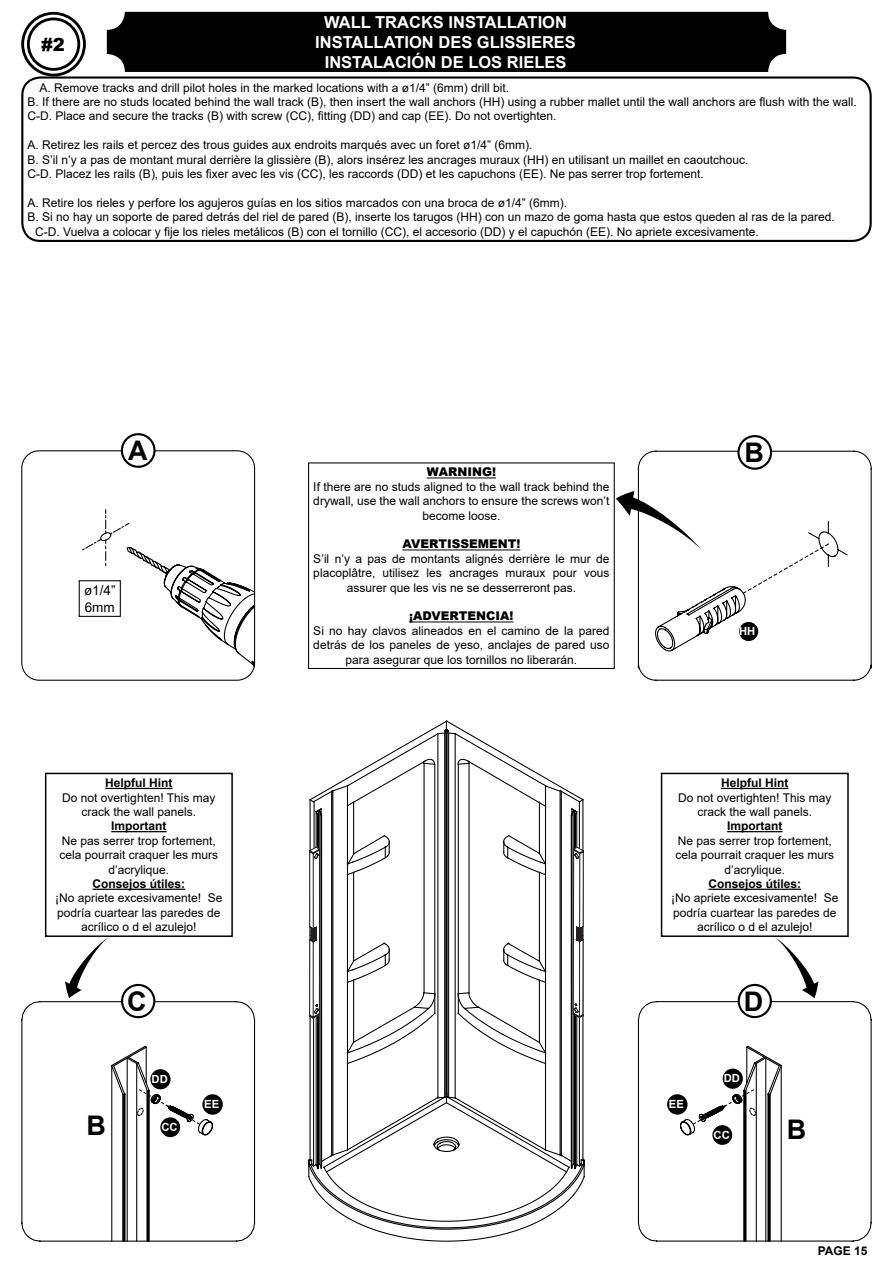
<style>
.page{position:relative;width:893px;height:1263px;background:#fff}
.page>*{position:absolute;margin:0;border:0;box-sizing:border-box;transform-origin:0 0}
.t1{font:700 27px "Arial";color:#000}
.t2{font:900 18px "Arial";color:#000}
.t3{font:700 16.5px/19.8px "Arial";color:#fff;text-align:center}
.t4{font:13.5px/16.2px "Arial";color:#000}
.t5{font:12px/14.4px "Arial";color:#000;text-align:center}
.t6{font:700 12px "Arial";color:#000}
.t7{font:900 12px "Arial";color:#000}
.t8{font:700 11.25px "Arial";color:#fff}
</style>
<div class="page">
<div style="left:79px;top:580px;width:42px;height:37px;border:1px solid #000"></div>
<div style="left:21px;top:12px;width:65px;height:64px;border:3px solid #000;border-radius:50%"></div>
<div style="left:27px;top:18px;width:53px;height:53px;border:3px solid #000;border-radius:50%"></div>
<div style="left:21px;top:76px;width:851px;height:166px;border:2px solid #000;border-radius:18px"></div>
<div style="left:107px;top:12px;width:679px;height:60px;background:#000;border-radius:18px"></div>
<svg style="left:301px;top:11px;width:291px;height:1231px"></svg>
<svg style="left:21px;top:1000px;width:235px;height:242px"></svg>
<div style="left:21px;top:450px;width:234px;height:231px;border:1px solid #000;border-radius:17px"></div>
<svg style="left:81px;top:510px;width:175px;height:161px"></svg>
<svg style="left:110px;top:1045px;width:104px;height:197px"></svg>
<svg style="left:637px;top:1000px;width:235px;height:242px"></svg>
<svg style="left:679px;top:1045px;width:104px;height:197px"></svg>
<div style="left:202px;top:1094px;width:21px;height:21px;background:#000;border-radius:50%"></div>
<div style="left:723px;top:1068px;width:20px;height:21px;background:#000;border-radius:50%"></div>
<div style="left:712px;top:1125px;width:20px;height:20px;background:#000;border-radius:50%"></div>
<div style="left:667px;top:1094px;width:20px;height:20px;background:#000;border-radius:50%"></div>
<hr style="left:721px;top:788px;width:67px;height:1px;background:#000">
<hr style="left:727px;top:831px;width:55px;height:1px;background:#000">
<hr style="left:708px;top:889px;width:93px;height:1px;background:#000">
<div style="left:661px;top:773px;width:188px;height:164px;border:2px solid #000"></div>
<svg style="left:775px;top:937px;width:43px;height:61px"></svg>
<div style="left:122px;top:434px;width:32px;height:33px;background:#fff;border-radius:50%"></div>
<div style="left:121px;top:433px;width:35px;height:35px;border:2px solid #000;border-radius:50%"></div>
<div style="left:122px;top:985px;width:32px;height:32px;background:#fff;border-radius:50%"></div>
<div style="left:121px;top:984px;width:34px;height:34px;border:2px solid #000;border-radius:50%"></div>
<div style="left:739px;top:985px;width:32px;height:32px;background:#fff;border-radius:50%"></div>
<div style="left:738px;top:984px;width:34px;height:34px;border:2px solid #000;border-radius:50%"></div>
<svg style="left:637px;top:450px;width:235px;height:231px"></svg>
<div style="left:738px;top:436px;width:33px;height:33px;background:#fff;border-radius:50%"></div>
<div style="left:737px;top:435px;width:35px;height:35px;border:2px solid #000;border-radius:50%"></div>
<hr style="left:427px;top:478px;width:69px;height:1px;background:#000">
<hr style="left:402px;top:550px;width:118px;height:1px;background:#000">
<hr style="left:409px;top:622px;width:104px;height:1px;background:#000">
<div style="left:308px;top:462px;width:307px;height:207px;border:1px solid #000"></div>
<svg style="left:616px;top:491px;width:233px;height:161px"></svg>
<hr style="left:105px;top:788px;width:68px;height:1px;background:#000">
<hr style="left:111px;top:831px;width:56px;height:1px;background:#000">
<hr style="left:93px;top:889px;width:92px;height:1px;background:#000">
<div style="left:45px;top:773px;width:188px;height:164px;border:2px solid #000"></div>
<svg style="left:65px;top:937px;width:43px;height:61px"></svg>
<h3 class="t3" style="left:315px;top:13px;width:262px">WALL TRACKS INSTALLATION<br>INSTALLATION DES GLISSIERES<br>INSTALACIÓN DE LOS RIELES</h3>
<h2 class="t2" style="left:41px;top:31px;width:25px">#2</h2>
<p class="t5" style="left:28px;top:80px;width:831px;text-align:left;text-indent:12px">A. Remove tracks and drill pilot holes in the marked locations with a ø1/4” (6mm) drill bit.<br>B. If there are no studs located behind the wall track (B), then insert the wall anchors (HH) using a rubber mallet until the wall anchors are flush with the wall.<br>C-D. Place and secure the tracks (B) with screw (CC), fitting (DD) and cap (EE). Do not overtighten.</p>
<p class="t5" style="left:28px;top:138px;width:722px;text-align:left">A. Retirez les rails et percez des trous guides aux endroits marqués avec un foret ø1/4” (6mm).<br>B. S’il n’y a pas de montant mural derrière la glissière (B), alors insérez les ancrages muraux (HH) en utilisant un maillet en caoutchouc.<br>C-D. Placez les rails (B), puis les fixer avec les vis (CC), les raccords (DD) et les capuchons (EE). Ne pas serrer trop fortement.</p>
<p class="t5" style="left:28px;top:195px;width:541px">A. Retire los rieles y perfore los agujeros guías en los sitios marcados con una broca de ø1/4” (6mm).</p>
<p class="t5" style="left:28px;top:210px;width:809px">B. Si no hay un soporte de pared detrás del riel de pared (B), inserte los tarugos (HH) con un mazo de goma hasta que estos queden al ras de la pared.</p>
<p class="t5" style="left:35px;top:224px;width:725px">C-D. Vuelva a colocar y fije los rieles metálicos (B) con el tornillo (CC), el accesorio (DD) y el capuchón (EE). No apriete excesivamente.</p>
<h1 class="t1" style="left:128px;top:432px;width:21px">A</h1>
<p class="t4" style="left:84px;top:582px;width:33px">ø1/4”<br>6mm</p>
<p class="t6" style="left:105px;top:774px;width:69px">Helpful Hint</p>
<p class="t5" style="left:62px;top:790px;width:155px">Do not overtighten! This may crack the wall panels.</p>
<p class="t6" style="left:111px;top:818px;width:57px">Important</p>
<p class="t5" style="left:60px;top:833px;width:160px">Ne pas serrer trop fortement, cela pourrait craquer les murs d’acrylique.</p>
<p class="t6" style="left:93px;top:875px;width:94px">Consejos útiles:</p>
<p class="t5" style="left:55px;top:891px;width:169px">¡No apriete excesivamente! Se podría cuartear las paredes de acrílico o d el azulejo!</p>
<p class="t7" style="left:427px;top:463px;width:71px">WARNING!</p>
<p class="t5" style="left:313px;top:479px;width:298px">If there are no studs aligned to the wall track behind the drywall, use the wall anchors to ensure the screws won’t become loose.</p>
<p class="t7" style="left:402px;top:535px;width:119px">AVERTISSEMENT!</p>
<p class="t5" style="left:313px;top:551px;width:298px">S’il n’y a pas de montants alignés derrière le mur de placoplâtre, utilisez les ancrages muraux pour vous assurer que les vis ne se desserreront pas.</p>
<p class="t7" style="left:409px;top:607px;width:106px">¡ADVERTENCIA!</p>
<p class="t5" style="left:313px;top:623px;width:298px">Si no hay clavos alineados en el camino de la pared detrás de los paneles de yeso, anclajes de pared uso para asegurar que los tornillos no liberarán.</p>
<h1 class="t1" style="left:744px;top:434px;width:21px">B</h1>
<p class="t8" style="left:739px;top:623px;width:18px">HH</p>
<p class="t6" style="left:721px;top:774px;width:69px">Helpful Hint</p>
<p class="t5" style="left:678px;top:790px;width:155px">Do not overtighten! This may crack the wall panels.</p>
<p class="t6" style="left:727px;top:818px;width:57px">Important</p>
<p class="t5" style="left:675px;top:833px;width:160px">Ne pas serrer trop fortement, cela pourrait craquer les murs d’acrylique.</p>
<p class="t6" style="left:708px;top:875px;width:94px">Consejos útiles:</p>
<p class="t5" style="left:671px;top:891px;width:169px">¡No apriete excesivamente! Se podría cuartear las paredes de acrílico o d el azulejo!</p>
<h1 class="t1" style="left:127px;top:983px;width:21px">C</h1>
<h1 class="t1" style="left:744px;top:983px;width:21px">D</h1>
<p class="t8" style="left:152px;top:1071px;width:18px">DD</p>
<p class="t8" style="left:204px;top:1096px;width:17px">EE</p>
<p class="t8" style="left:669px;top:1096px;width:17px">EE</p>
<p class="t8" style="left:724px;top:1070px;width:18px">DD</p>
<h1 class="t1" style="left:86px;top:1106px;width:21px">B</h1>
<h1 class="t1" style="left:787px;top:1110px;width:21px">B</h1>
<p class="t8" style="left:162px;top:1119px;width:18px">CC</p>
<p class="t8" style="left:714px;top:1127px;width:18px">CC</p>
<p class="t6" style="left:818px;top:1242px;width:51px">PAGE 15</p>
</div>
